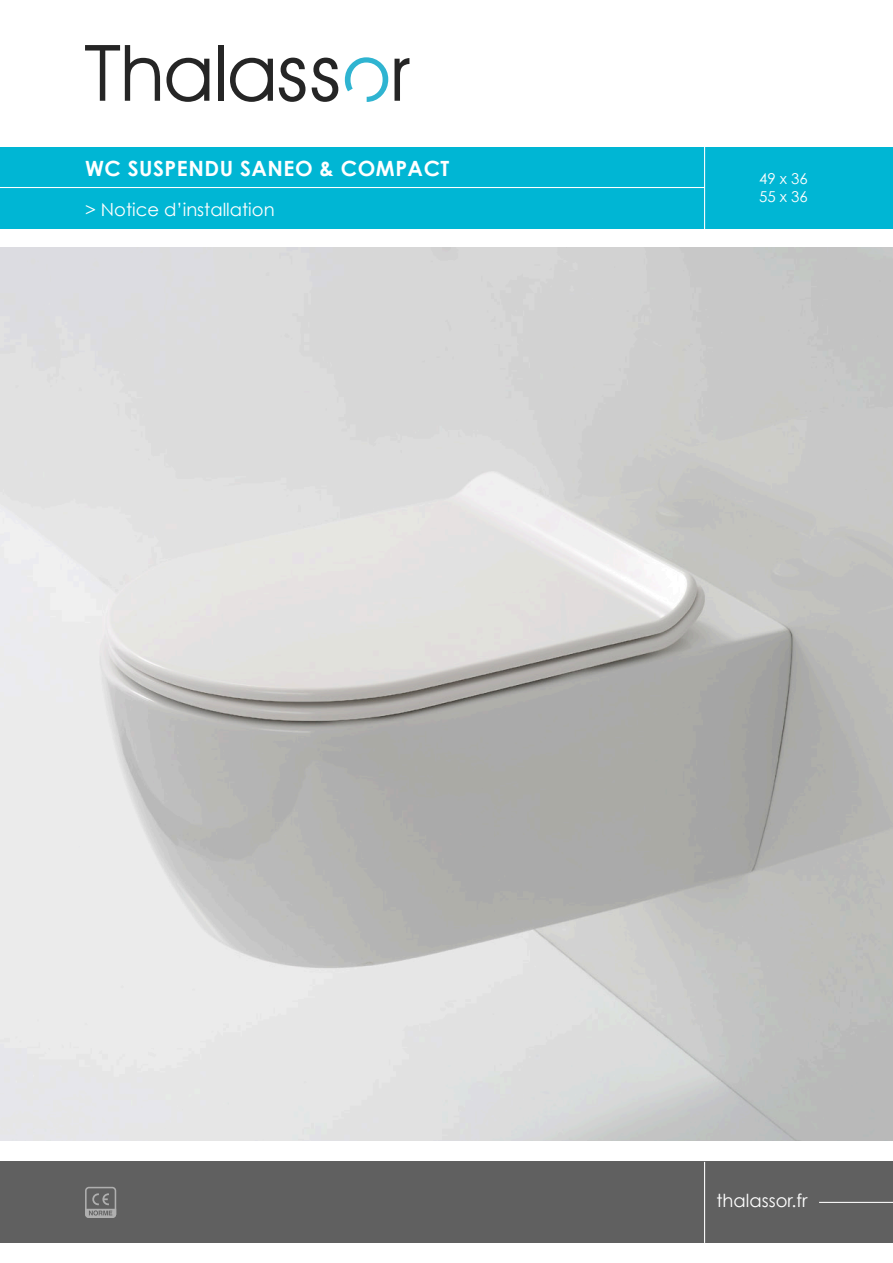
<style>
.page{position:relative;width:893px;height:1263px;background:#fff}
.page>*{position:absolute;margin:0;border:0;box-sizing:border-box;transform-origin:0 0}
.t1{font:700 21px "Century Gothic";letter-spacing:.025em;color:#fff}
.t2{font:18px "Century Gothic";color:#fff}
.t3{font:15px/18px "Century Gothic";color:#fff}
</style>
<div class="page">
<img style="left:0;top:248px;width:893px;height:893px">
<div style="left:0;top:147px;width:893px;height:81px;background:#00b6d4"></div>
<hr style="left:0;top:187px;width:704px;height:1px;background:#fff">
<hr style="left:704px;top:142px;width:1px;height:93px;background:#fff">
<svg style="left:85px;top:45px;width:75px;height:56px"></svg>
<svg style="left:166px;top:58px;width:43px;height:44px"></svg>
<div style="left:218px;top:45px;width:5px;height:56px;background:#252525"></div>
<svg style="left:230px;top:58px;width:43px;height:44px"></svg>
<svg style="left:279px;top:58px;width:26px;height:44px"></svg>
<svg style="left:312px;top:58px;width:26px;height:44px"></svg>
<svg style="left:395px;top:58px;width:14px;height:43px"></svg>
<svg style="left:345px;top:57px;width:43px;height:45px"></svg>
<div style="left:0;top:1162px;width:893px;height:81px;background:#606060"></div>
<hr style="left:819px;top:1202px;width:74px;height:1px;background:#fff">
<hr style="left:704px;top:1162px;width:1px;height:81px;background:#fff">
<svg style="left:85px;top:1187px;width:31px;height:31px"></svg>
<p class="t1" style="left:85px;top:153px;width:366px">WC SUSPENDU SANEO &amp; COMPACT</p>
<p class="t2" style="left:85px;top:197px;width:191px">&gt; Notice d’installation</p>
<p class="t3" style="left:759px;top:170px;width:50px">49 x 36<br>55 x 36</p>
<p class="t2" style="left:716px;top:1188px;width:93px">thalassor.fr</p>
</div>
